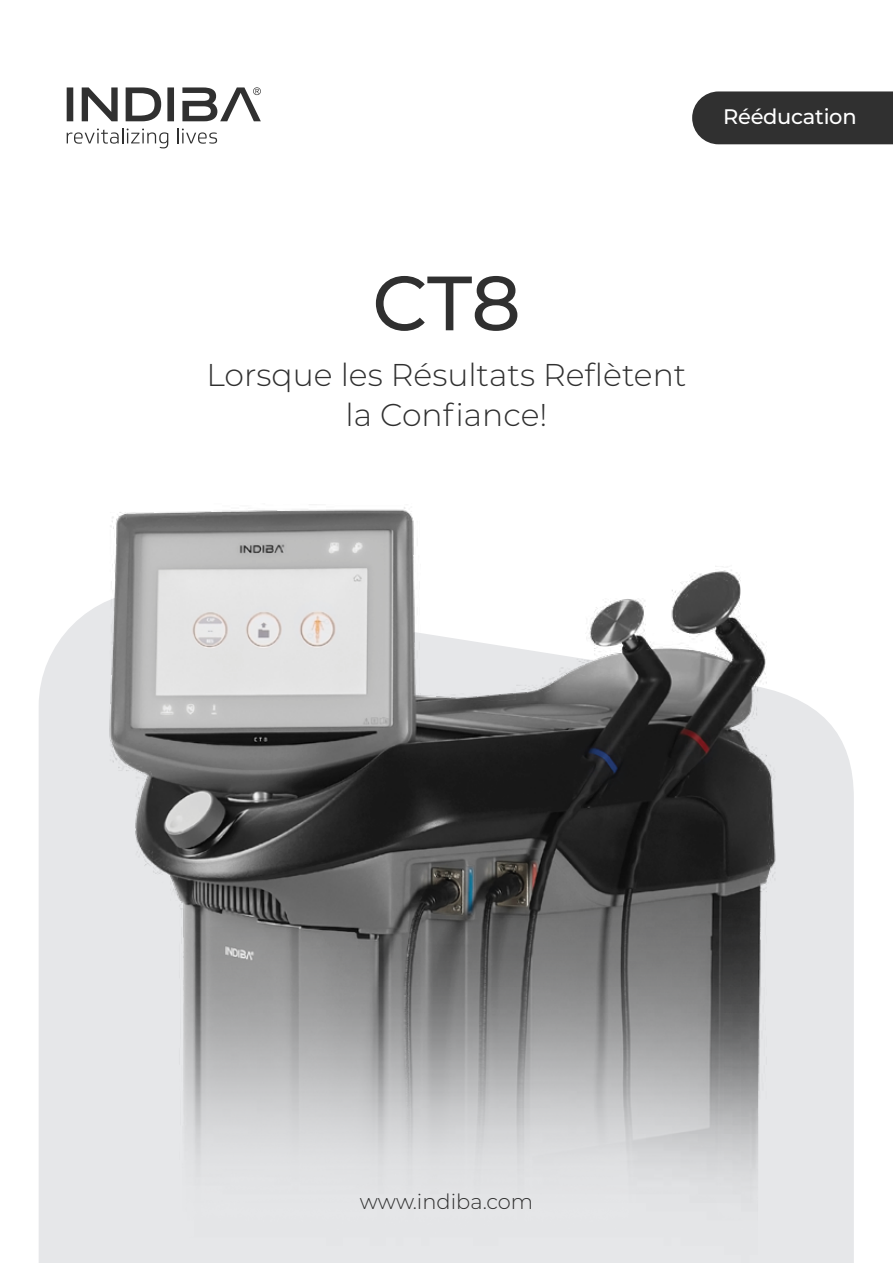
<style>
.page{position:relative;width:893px;height:1263px;background:#fff}
.page>*{position:absolute;margin:0;border:0;box-sizing:border-box;transform-origin:0 0}
.t1{font:500 76.8px "Montserrat";color:#303030}
.t2{font:300 31.5px/40.5px "Montserrat";color:#303030;text-align:center}
.t3{font:300 21px "Montserrat";color:#303030}
.t4{font:500 21px "Montserrat";letter-spacing:-.015em;color:#fff}
</style>
<div class="page">
<div style="left:834px;top:729px;width:20px;height:534px;background:#e6e7e9"></div>
<img style="left:39px;top:507px;width:795px;height:756px">
<div style="left:692px;top:91px;width:201px;height:53px;background:#303030"></div>
<svg style="left:67px;top:87px;width:194px;height:34px"></svg>
<svg style="left:67px;top:128px;width:101px;height:20px"></svg>
<svg style="left:177px;top:128px;width:40px;height:16px"></svg>
<p class="t4" style="left:723px;top:102px;width:135px">Rééducation</p>
<h1 class="t1" style="left:372px;top:249px;width:150px">CT8</h1>
<p class="t2" style="left:206px;top:353px;width:481px">Lorsque les Résultats Reflètent la Confiance!</p>
<p class="t3" style="left:360px;top:1187px;width:175px">www.indiba.com</p>
</div>
